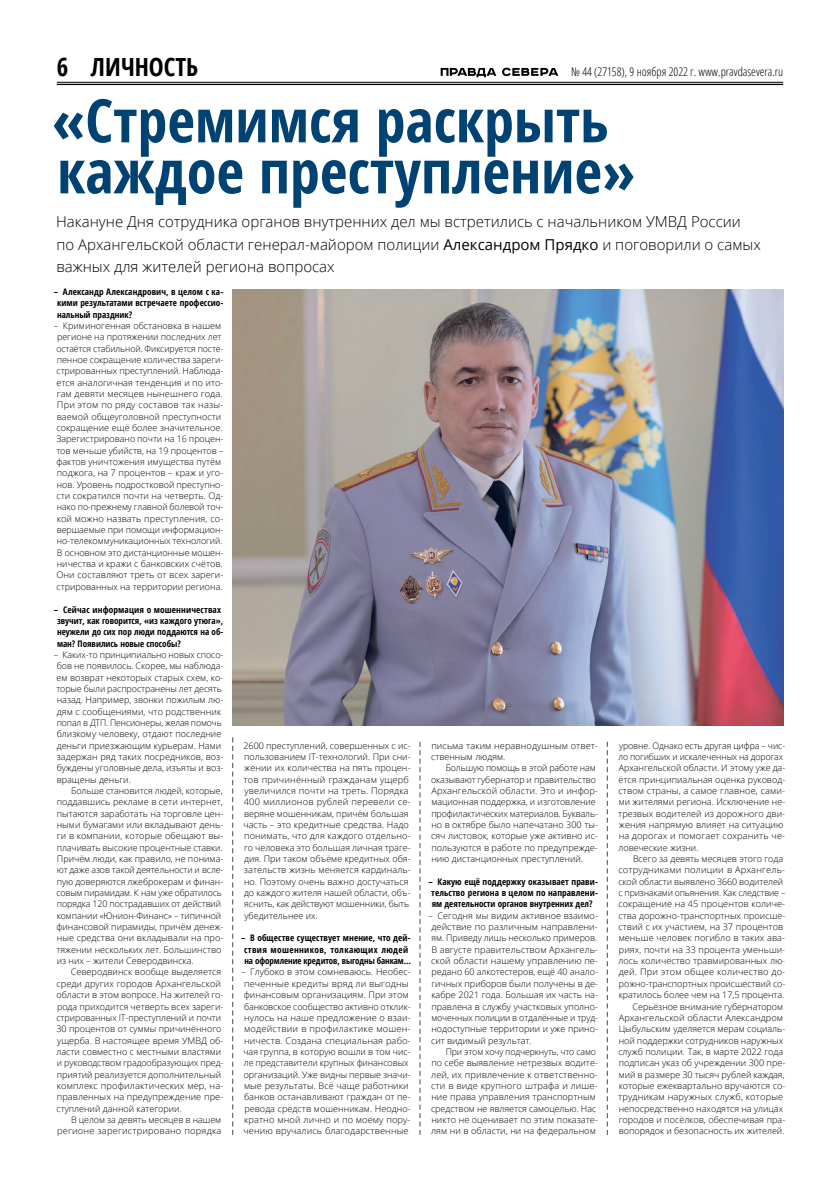
<style>
.page{position:relative;width:823px;height:1191px;background:#fff}
.page>*{position:absolute;margin:0;border:0;box-sizing:border-box;transform-origin:0 0}
.t1{font:700 condensed 60px/51px "Open Sans";color:#004272}
.t2{font:700 condensed 25px "Open Sans";color:#000}
.t3{font:300 15px/22.7px "Open Sans";color:#000}
.t4{font:300 condensed 12px "Open Sans";color:#000}
.t5{font:300 9px/11.3px "Open Sans";color:#000}
.t6{font:700 condensed 9px/11.3px "Open Sans";letter-spacing:.005em;color:#000;text-align:center}
.t7{font:300 9px/11.3px "Open Sans";letter-spacing:.02em;color:#000;text-align:right}
.s1{font-weight:400}
</style>
<div class="page">
<hr style="left:57px;top:82px;width:725px;height:1px;background:#000">
<hr style="left:57px;top:84px;width:725px;height:1px;background:#000">
<svg style="left:440px;top:68px;width:118px;height:9px"></svg>
<svg style="left:232px;top:737px;width:1px;height:398px"></svg>
<svg style="left:419px;top:741px;width:1px;height:394px"></svg>
<svg style="left:606px;top:742px;width:1px;height:393px"></svg>
<img style="left:232px;top:289px;width:550px;height:437px">
<h2 class="t2" style="left:57px;top:49px;width:143px">6 ЛИЧНОСТЬ</h2>
<h3 class="t4" style="left:570px;top:63px;width:213px">№ 44 (27158), 9 ноября 2022 г. www.pravdasevera.ru</h3>
<h1 class="t1" style="left:52px;top:94px;width:585px">«Стремимся раскрыть каждое преступление»</h1>
<h3 class="t3" style="left:56px;top:210px;width:705px">Накануне Дня сотрудника органов внутренних дел мы встретились с начальником УМВД России по Архангельской области генерал-майором полиции <span class="s1">Александром Прядко</span> и поговорили о самых важных для жителей региона вопросах</h3>
<p class="t6" style="left:57px;top:286px;width:168px;text-align:justify;text-indent:-3px">– Александр Александрович, в целом с ка‑ кими результатами встречаете профессио‑ нальный праздник?</p>
<p class="t5" style="left:54px;top:320px;width:171px">– Криминогенная обстановка в нашем регионе на протяжении последних лет остаётся стабильной. Фиксируется посте&shy;пенное сокращение количества зареги&shy;стрированных преступлений. Наблюда&shy;ется аналогичная тенденция и по ито&shy;гам девяти месяцев нынешнего года.<br>При этом по ряду составов так назы&shy;ваемой общеуголовной преступности сокращение ещё более значительное.<br>Зарегистрировано почти на 16 процен&shy;тов меньше убийств, на 19 процентов – фактов уничтожения имущества путём поджога, на 7 процентов – краж и уго&shy;нов. Уровень подростковой преступно&shy;сти сократился почти на четверть. Од&shy;нако по‑прежнему главной болевой точ&shy;кой можно назвать преступления, со&shy;вершаемые при помощи информацион&shy;но-телекоммуникационных технологий.<br>В основном это дистанционные мошен&shy;ничества и кражи с банковских счётов.<br>Они составляют треть от всех зареги&shy;стрированных на территории региона.</p>
<p class="t6" style="left:57px;top:603px;width:168px;text-align:left;text-indent:-3px">– Сейчас информация о мошенничествах звучит, как говорится, «из каждого утюга», неужели до сих пор люди поддаются на об‑ ман? Появились новые способы?</p>
<p class="t5" style="left:54px;top:648px;width:171px">– Каких‑то принципиально новых спосо&shy;бов не появилось. Скорее, мы наблюда&shy;ем возврат некоторых старых схем, ко&shy;торые были распространены лет десять назад. Например, звонки пожилым лю&shy;дям с сообщениями, что родственник попал в ДТП. Пенсионеры, желая помочь близкому человеку, отдают последние деньги приезжающим курьерам. Нами задержан ряд таких посредников, воз&shy;буждены уголовные дела, изъяты и воз&shy;вращены деньги.</p>
<p class="t5" style="left:56px;top:785px;width:168px;text-indent:15px">Больше становится людей, которые, поддавшись рекламе в сети интернет, пытаются заработать на торговле цен&shy;ными бумагами или вкладывают день&shy;ги в компании, которые обещают вы&shy;плачивать высокие процентные ставки.<br>Причём люди, как правило, не понима&shy;ют даже азов такой деятельности и всле&shy;пую доверяются лжеброкерам и финан&shy;совым пирамидам. К нам уже обратилось порядка 120 пострадавших от действий компании «Юнион-Финанс» – типичной финансовой пирамиды, причём денеж&shy;ные средства они вкладывали на про&shy;тяжении нескольких лет. Большинство из них – жители Северодвинска.</p>
<p class="t5" style="left:56px;top:966px;width:168px;text-indent:14px">Северодвинск вообще выделяется среди других городов Архангельской области в этом вопросе. На жителей го&shy;рода приходится четверть всех зареги&shy;стрированных IT-преступлений и почти 30 процентов от суммы причинённого ущерба. В настоящее время УМВД об&shy;ласти совместно с местными властями и руководством градообразующих пред&shy;приятий реализуется дополнительный комплекс профилактических мер, на&shy;правленных на предупреждение пре&shy;ступлений данной категории.</p>
<p class="t7" style="left:57px;top:1113px;width:166px">В целом за девять месяцев в нашем регионе зарегистрировано порядка</p>
<p class="t5" style="left:618px;top:739px;width:168px">уровне. Однако есть другая цифра – чис&shy;ло погибших и искалеченных на дорогах Архангельской области. И этому уже да&shy;ётся принципиальная оценка руковод&shy;ством страны, а самое главное, сами&shy;ми жителями региона. Исключение не&shy;трезвых водителей из дорожного дви&shy;жения напрямую влияет на ситуацию на дорогах и помогает сохранить че&shy;ловеческие жизни.</p>
<p class="t5" style="left:618px;top:853px;width:169px;text-align:right">Всего за девять месяцев этого года сотрудниками полиции в Архангель&shy;ской области выявлено 3660 водителей с признаками опьянения. Как следствие – сокращение на 45 процентов количе&shy;ства дорожно-транспортных происше&shy;ствий с их участием, на 37 процентов меньше человек погибло в таких ава&shy;риях, почти на 33 процента уменьши&shy;лось количество травмированных лю&shy;дей. При этом общее количество до&shy;рожно-транспортных происшествий со&shy;кратилось более чем на 17,5 процента.<br>Серьёзное внимание губернатором Архангельской области Александром Цыбульским уделяется мерам социаль&shy;ной поддержки сотрудников наружных служб полиции. Так, в марте 2022 года подписан указ об учреждении 300 пре&shy;мий в размере 30 тысяч рублей каждая, которые ежеквартально вручаются со&shy;трудникам наружных служб, которые непосредственно находятся на улицах городов и посёлков, обеспечивая пра&shy;вопорядок и безопасность их жителей.</p>
<p class="t5" style="left:243px;top:739px;width:169px">2600 преступлений, совершенных с ис&shy;пользованием IT-технологий. При сни&shy;жении их количества на пять процен&shy;тов причинённый гражданам ущерб увеличился почти на треть. Порядка 400 миллионов рублей перевели се&shy;веряне мошенникам, причём большая часть – это кредитные средства. Надо понимать, что для каждого отдельно&shy;го человека это большая личная траге&shy;дия. При таком объёме кредитных обя&shy;зательств жизнь меняется кардиналь&shy;но. Поэтому очень важно достучаться до каждого жителя нашей области, объ&shy;яснить, как действуют мошенники, быть убедительнее их.</p>
<p class="t6" style="left:241px;top:932px;width:171px">– В обществе существует мнение, что дей‑ ствия мошенников, толкающих людей на оформление кредитов, выгодны банкам…</p>
<p class="t5" style="left:241px;top:966px;width:171px">– Глубоко в этом сомневаюсь. Необес&shy;печенные кредиты вряд ли выгодны финансовым организациям. При этом банковское сообщество активно отклик&shy;нулось на наше предложение о взаи&shy;модействии в профилактике мошен&shy;ничеств. Создана специальная рабо&shy;чая группа, в которую вошли в том чис&shy;ле представители крупных финансовых организаций. Уже видны первые значи&shy;мые результаты. Всё чаще работники банков останавливают граждан от пе&shy;ревода средств мошенникам. Неодно&shy;кратно мной лично и по моему пору&shy;чению вручались благодарственные</p>
<p class="t5" style="left:431px;top:739px;width:168px">письма таким неравнодушным ответ&shy;ственным людям.</p>
<p class="t5" style="left:431px;top:762px;width:168px;text-indent:15px">Большую помощь в этой работе нам оказывают губернатор и правительство Архангельской области. Это и инфор&shy;мационная поддержка, и изготовление профилактических материалов. Букваль&shy;но в октябре было напечатано 300 ты&shy;сяч листовок, которые уже активно ис&shy;пользуются в работе по предупрежде&shy;нию дистанционных преступлений.</p>
<p class="t6" style="left:428px;top:875px;width:171px">– Какую ещё поддержку оказывает прави‑ тельство региона в целом по направлени‑ ям деятельности органов внутренних дел?</p>
<p class="t5" style="left:428px;top:909px;width:171px;text-align:justify">– Сегодня мы видим активное взаимо&shy;действие по различным направлени&shy;ям. Приведу лишь несколько примеров.<br>В августе правительством Архангель&shy;ской области нашему управлению пе&shy;редано 60 алкотестеров, ещё 40 анало&shy;гичных приборов были получены в де&shy;кабре 2021 года. Большая их часть на&shy;правлена в службу участковых уполно&shy;моченных полиции в отдалённые и труд&shy;нодоступные территории и уже прино&shy;сит видимый результат.</p>
<p class="t5" style="left:431px;top:1045px;width:168px;text-indent:15px">При этом хочу подчеркнуть, что само по себе выявление нетрезвых водите&shy;лей, их привлечение к ответственно&shy;сти в виде крупного штрафа и лише&shy;ние права управления транспортным средством не является самоцелью. Нас никто не оценивает по этим показате&shy;лям ни в области, ни на федеральном</p>
</div>
